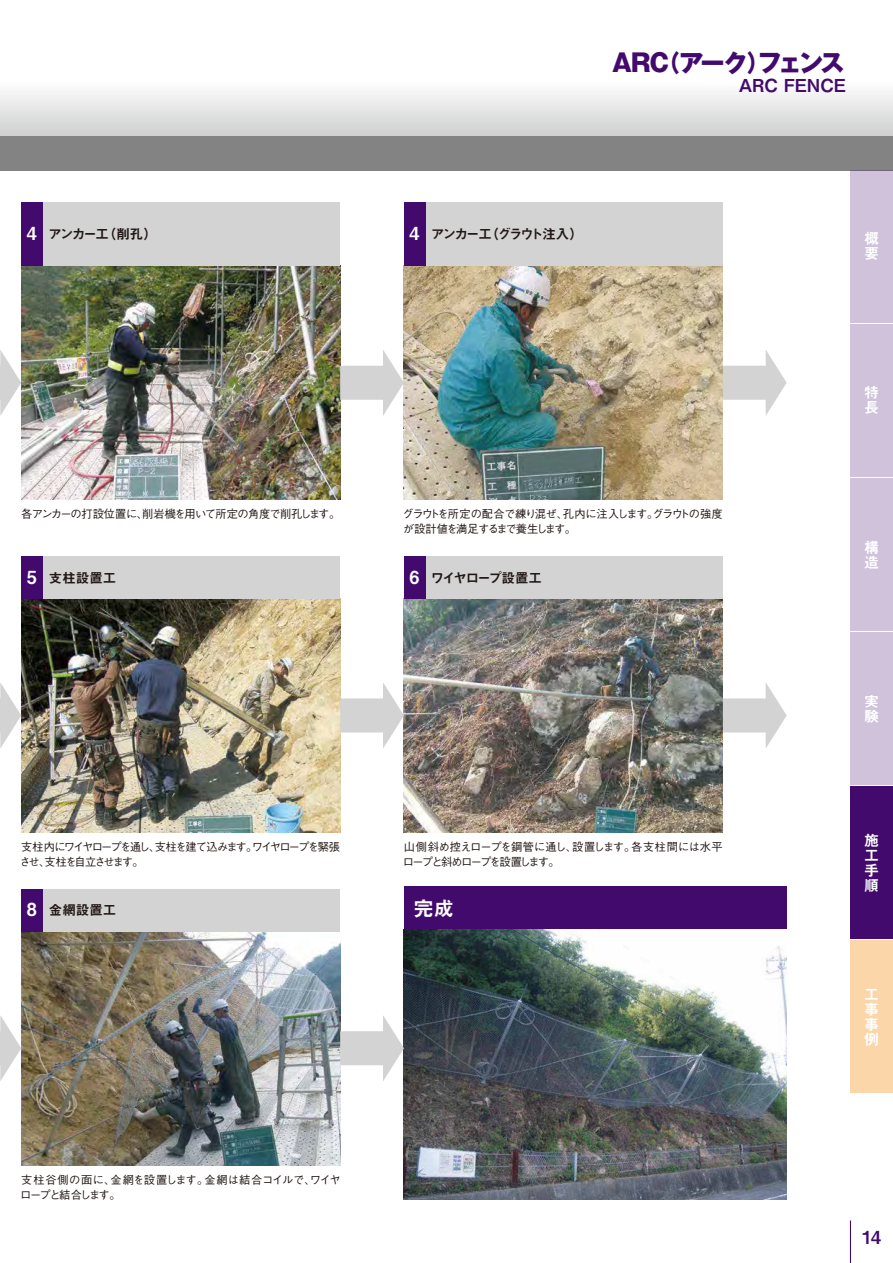
<style>
.page{position:relative;width:893px;height:1263px;background:#fff}
.page>*{position:absolute;margin:0;border:0;box-sizing:border-box;transform-origin:0 0}
.t1{font:800 24.3px "Gothic MB101 Pro";letter-spacing:-.12em;color:#430a6d}
.t2{font:20.25px "Midashi Go Pro MB31";color:#fff}
.t3{font:18px "Midashi Go Pro MB31";color:#fff}
.t4{font:18px "Midashi Go Pro MB31";color:#430a6d}
.t5{font:17.85px "Midashi Go Pro MB31";letter-spacing:-.005em;color:#430a6d}
.t6{font:15px/15px "Midashi Go Pro MB31";color:#fff}
.t7{font:13.5px "Midashi Go Pro MB31";letter-spacing:-.095em;color:#221815}
.t8{font:13.5px "Midashi Go Pro MB31";letter-spacing:-.14em;color:#221815}
.t9{font:500 11.25px/15px "Gothic BBB Pro";letter-spacing:-.1em;color:#221815}
.t10{font:500 11.25px/15px "Gothic BBB Pro";letter-spacing:-.155em;color:#221815}
.t11{font:500 11.25px/15px "Gothic BBB Pro";letter-spacing:-.04em;color:#221815}
.t12{font:500 11.25px "Gothic BBB Pro";letter-spacing:-.06em;color:#221815}
.s1{font-size:18px;color:#fff}
</style>
<div class="page">
<svg style="left:0;top:92px;width:893px;height:44px"></svg>
<div style="left:0;top:136px;width:893px;height:34px;background:#838383"></div>
<img style="left:21px;top:266px;width:319px;height:234px">
<img style="left:21px;top:598px;width:319px;height:234px">
<img style="left:404px;top:598px;width:319px;height:234px">
<img style="left:404px;top:929px;width:383px;height:270px">
<img style="left:21px;top:931px;width:319px;height:234px">
<img style="left:404px;top:266px;width:319px;height:234px">
<div style="left:21px;top:202px;width:319px;height:64px;background:#d3d3d4"></div>
<div style="left:404px;top:202px;width:319px;height:64px;background:#d3d3d4"></div>
<div style="left:404px;top:202px;width:21px;height:64px;background:#430a6d"></div>
<div style="left:21px;top:202px;width:22px;height:64px;background:#430a6d"></div>
<div style="left:21px;top:556px;width:319px;height:42px;background:#d3d3d4"></div>
<div style="left:21px;top:556px;width:22px;height:42px;background:#430a6d"></div>
<div style="left:404px;top:556px;width:319px;height:42px;background:#d3d3d4"></div>
<div style="left:404px;top:556px;width:21px;height:42px;background:#430a6d"></div>
<div style="left:21px;top:889px;width:319px;height:42px;background:#d3d3d4"></div>
<div style="left:21px;top:889px;width:22px;height:42px;background:#430a6d"></div>
<div style="left:404px;top:887px;width:383px;height:42px;background:#430a6d"></div>
<svg style="left:0;top:350px;width:21px;height:65px"></svg>
<div style="left:340px;top:366px;width:48px;height:34px;background:#d3d3d4"></div>
<svg style="left:383px;top:350px;width:21px;height:66px"></svg>
<div style="left:723px;top:366px;width:47px;height:34px;background:#d3d3d4"></div>
<svg style="left:766px;top:350px;width:21px;height:65px"></svg>
<div style="left:723px;top:698px;width:47px;height:34px;background:#d3d3d4"></div>
<svg style="left:766px;top:683px;width:21px;height:65px"></svg>
<svg style="left:0;top:683px;width:21px;height:65px"></svg>
<div style="left:340px;top:698px;width:48px;height:34px;background:#d3d3d4"></div>
<svg style="left:383px;top:683px;width:21px;height:65px"></svg>
<svg style="left:0;top:1015px;width:21px;height:66px"></svg>
<div style="left:340px;top:1031px;width:48px;height:34px;background:#d3d3d4"></div>
<svg style="left:383px;top:1015px;width:21px;height:66px"></svg>
<div style="left:850px;top:941px;width:43px;height:152px;background:#fad6a9"></div>
<div style="left:850px;top:324px;width:43px;height:152px;background:#d0c2da"></div>
<div style="left:850px;top:478px;width:43px;height:152px;background:#d0c2da"></div>
<div style="left:850px;top:632px;width:43px;height:152px;background:#d0c2da"></div>
<div style="left:850px;top:787px;width:43px;height:152px;background:#430a6d"></div>
<div style="left:850px;top:170px;width:43px;height:152px;background:#d0c2da"></div>
<hr style="left:850px;top:1220px;width:1px;height:43px;background:#430a6d">
<h1 class="t1" style="left:612px;top:43px;width:234px">ARC（アーク）フェンス</h1>
<h3 class="t5" style="left:739px;top:71px;width:109px">ARC FENCE</h3>
<p class="t7" style="left:27px;top:223px;width:132px"><span class="s1">4</span> アンカー工（削孔）</p>
<h3 class="t3" style="left:410px;top:219px;width:12px">4</h3>
<p class="t8" style="left:431px;top:223px;width:153px">アンカー工（グラウト注入）</p>
<p class="t12" style="left:21px;top:505px;width:320px">各アンカーの打設位置に、削岩機を用いて所定の角度で削孔します。</p>
<p class="t9" style="left:403px;top:505px;width:322px">グラウトを所定の配合で練り混ぜ、孔内に注入します。グラウトの強度が設計値を満足するまで養生します。</p>
<h3 class="t3" style="left:27px;top:562px;width:12px">5</h3>
<p class="t7" style="left:49px;top:567px;width:69px">支柱設置工</p>
<h3 class="t3" style="left:410px;top:562px;width:12px">6</h3>
<p class="t7" style="left:431px;top:567px;width:113px">ワイヤロープ設置工</p>
<p class="t10" style="left:19px;top:838px;width:322px">支柱内にワイヤロープを通し、支柱を建て込みます。ワイヤロープを緊張させ、支柱を自立させます。</p>
<p class="t9" style="left:403px;top:838px;width:321px">山側斜め控えロープを鋼管に通し、設置します。各支柱間には水平ロープと斜めロープを設置します。</p>
<h3 class="t3" style="left:27px;top:895px;width:12px">8</h3>
<p class="t7" style="left:49px;top:899px;width:69px">金網設置工</p>
<h2 class="t2" style="left:414px;top:892px;width:42px">完成</h2>
<p class="t11" style="left:20px;top:1170px;width:322px">支柱谷側の面に、金網を設置します。金網は結合コイルで、ワイヤロープと結合します。</p>
<h3 class="t6" style="left:864px;top:229px;width:16px">概要</h3>
<h3 class="t6" style="left:864px;top:383px;width:15px">特長</h3>
<h3 class="t6" style="left:864px;top:538px;width:16px">構造</h3>
<h3 class="t6" style="left:864px;top:692px;width:16px">実験</h3>
<h3 class="t6" style="left:864px;top:831px;width:16px;text-align:justify">施工手順</h3>
<h3 class="t6" style="left:864px;top:985px;width:16px;text-align:justify">工事事例</h3>
<h3 class="t4" style="left:862px;top:1222px;width:20px">14</h3>
</div>
